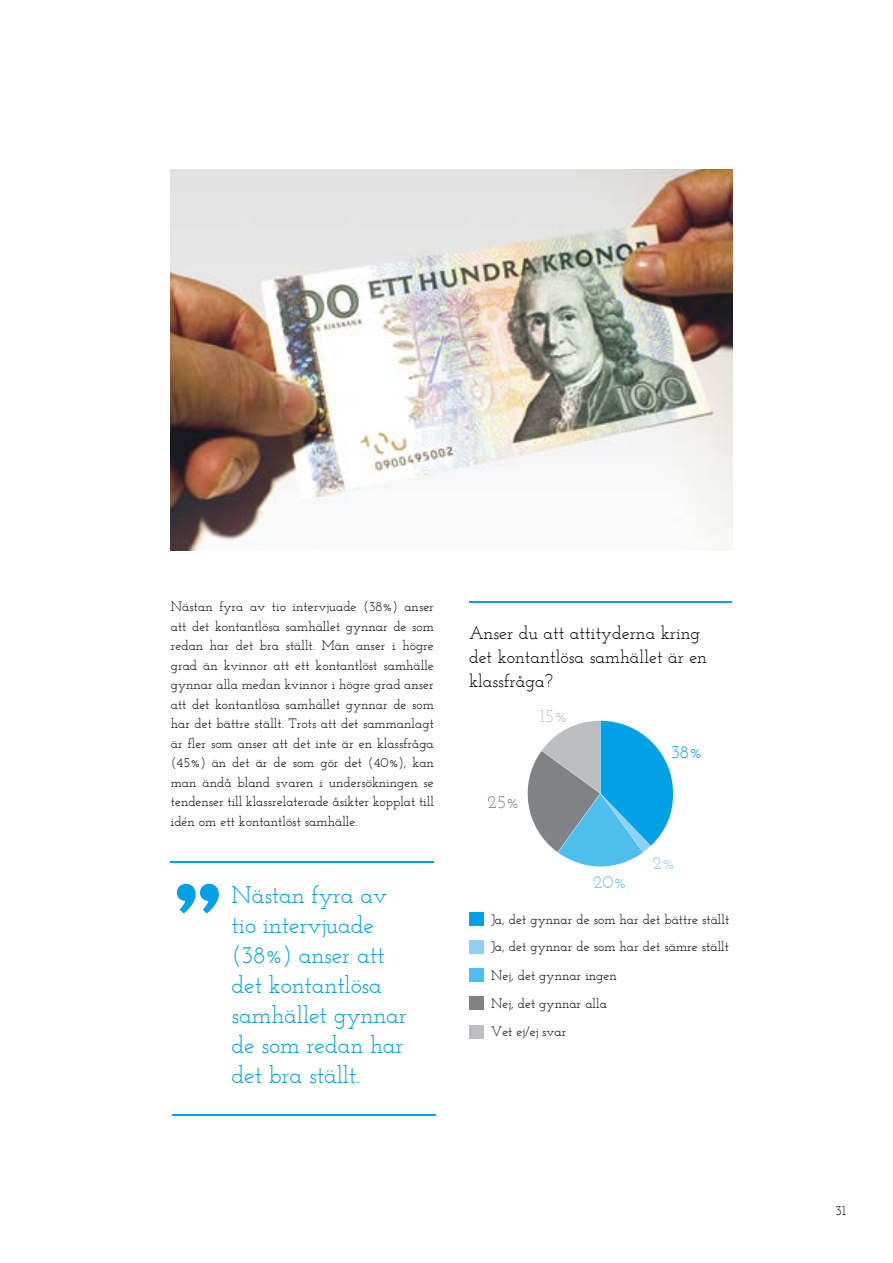
<style>
.page{position:relative;width:893px;height:1263px;background:#fff}
.page>*{position:absolute;margin:0;border:0;box-sizing:border-box;transform-origin:0 0}
.t1{font:700 90px "Aachen";color:#00a2e5}
.t2{font:24px/30px "Josefin Slab";letter-spacing:-.01em;color:#00a2e5}
.t3{font:18px/24px "Josefin Slab";color:#000}
.t4{font:18px "Josefin Slab";color:#00a2e5}
.t5{font:18px "Josefin Slab";color:#bcbec0}
.t6{font:18px "Josefin Slab";color:#808285}
.t7{font:18px "Josefin Slab";color:#61c2ee}
.t8{font:18px "Josefin Slab";color:#90d0f2}
.t9{font:13.5px/19.5px "Josefin Slab";color:#000;text-align:justify}
</style>
<div class="page">
<hr style="left:171px;top:861px;width:263px;height:2px;background:#00a2e5">
<hr style="left:172px;top:1114px;width:263px;height:1px;background:#00a2e5">
<svg style="left:527px;top:721px;width:146px;height:146px"></svg>
<hr style="left:469px;top:601px;width:263px;height:2px;background:#00a2e5">
<div style="left:469px;top:912px;width:14px;height:14px;background:#00a2e5"></div>
<div style="left:469px;top:940px;width:14px;height:14px;background:#90d0f2"></div>
<div style="left:469px;top:996px;width:14px;height:14px;background:#808285"></div>
<div style="left:469px;top:968px;width:14px;height:14px;background:#4ebeed"></div>
<div style="left:469px;top:1025px;width:14px;height:14px;background:#bcbec0"></div>
<img style="left:170px;top:169px;width:562px;height:381px">
<p class="t9" style="left:171px;top:597px;width:265px">Nästan fyra av tio intervjuade (38%) anser att det kontantlösa samhället gynnar de som redan har det bra ställt. Män anser i högre grad än kvinnor att ett kontantlöst samhälle gynnar alla medan kvinnor i högre grad anser att det kontantlösa samhället gynnar de som har det bättre ställt. Trots att det sammanlagt är fler som anser att det inte är en klassfråga (45%) än det är de som gör det (40%), kan man ändå bland svaren i undersökningen se tendenser till klassrelaterade åsikter kopplat till idén om ett kontantlöst samhälle.</p>
<h1 class="t1" style="left:171px;top:859px;width:55px">”</h1>
<h2 class="t2" style="left:232px;top:880px;width:177px">Nästan fyra av tio intervjuade (38%) anser att det kontantlösa samhället gynnar de som redan har det bra ställt.</h2>
<h3 class="t3" style="left:469px;top:621px;width:240px">Anser du att attityderna kring det kontantlösa samhället är en klassfråga?</h3>
<h3 class="t5" style="left:540px;top:705px;width:29px">15%</h3>
<h3 class="t6" style="left:487px;top:791px;width:33px">25%</h3>
<h3 class="t4" style="left:671px;top:742px;width:33px">38%</h3>
<h3 class="t8" style="left:653px;top:852px;width:24px">2%</h3>
<h3 class="t7" style="left:593px;top:871px;width:35px">20%</h3>
<p class="t9" style="left:491px;top:906px;width:240px;line-height:27.3px">Ja, det gynnar de som har det bättre ställt<br>Ja, det gynnar de som har det sämre ställt</p>
<p class="t9" style="left:491px;top:965px;width:127px">Nej, det gynnar ingen</p>
<p class="t9" style="left:491px;top:994px;width:117px">Nej, det gynnar alla</p>
<p class="t9" style="left:491px;top:1022px;width:77px">Vet ej/ej svar</p>
<p class="t9" style="left:835px;top:1201px;width:12px">31</p>
</div>
